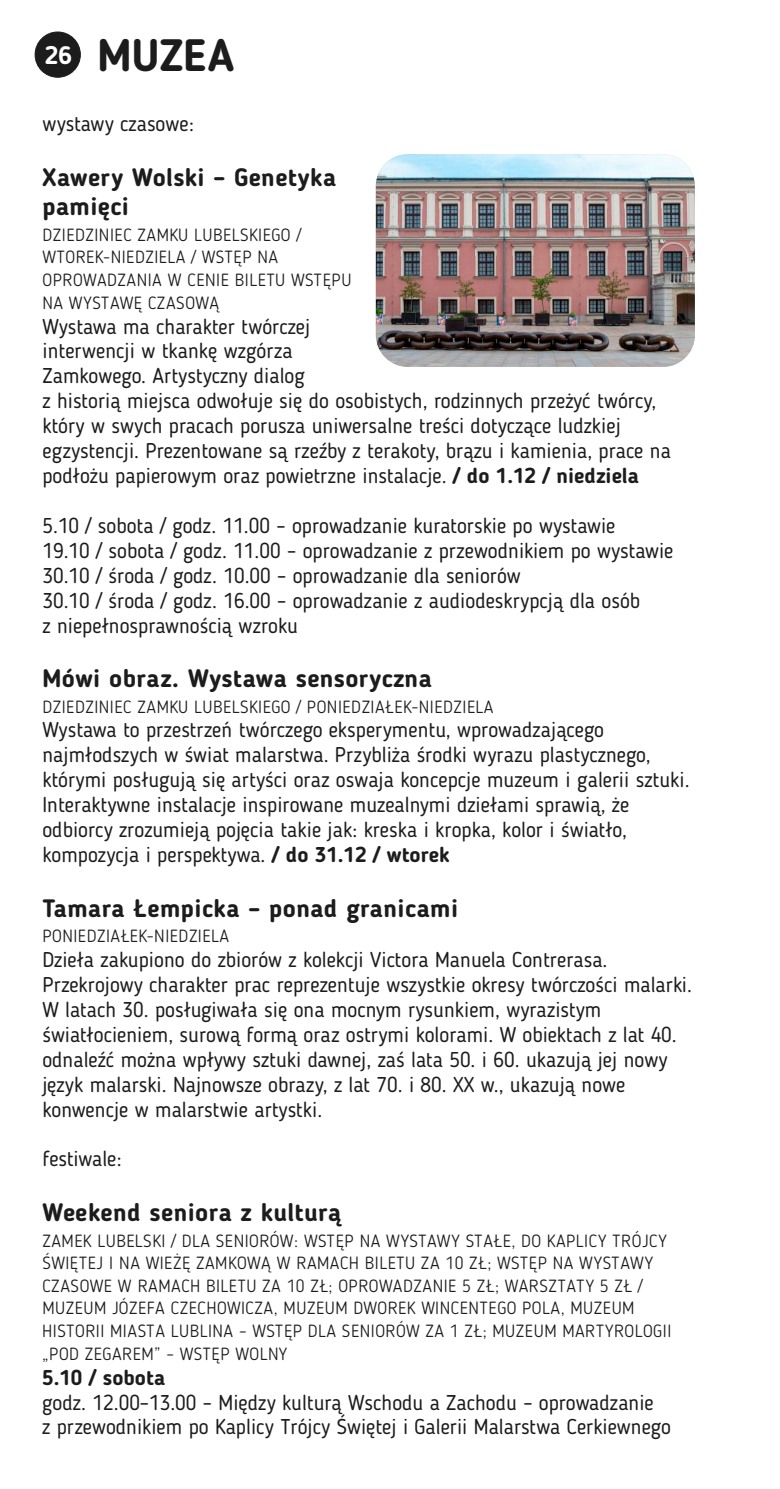
<style>
.page{position:relative;width:780px;height:1489px;background:#fff}
.page>*{position:absolute;margin:0;border:0;box-sizing:border-box;transform-origin:0 0}
.t1{font:700 45px "Blogger Sans";letter-spacing:.005em;color:#1c1c1c}
.t2{font:700 25px/29.5px "Blogger Sans";letter-spacing:.015em;color:#1c1c1c}
.t3{font:21.25px/25px "Blogger Sans";color:#1c1c1c}
.t4{font:700 21.25px "Blogger Sans";color:#1c1c1c}
.t5{font:300 17.5px/22.5px "Blogger Sans";letter-spacing:.03em;color:#1c1c1c}
.s1{font-weight:700}
</style>
<div class="page">
<div style="left:35px;top:32px;width:46px;height:45px;background:#1c1c1c;border:1px solid #1c1c1c;border-radius:50%"></div>
<img style="left:376px;top:154px;width:318px;height:213px;border-radius:32px">
<h1 class="t1" style="left:45px;top:37px;width:191px"><sup>26</sup> MUZEA</h1>
<p class="t3" style="left:43px;top:113px;width:153px">wystawy czasowe:</p>
<p class="t2" style="left:43px;top:164px;width:295px">Xawery Wolski – Genetyka pamięci</p>
<p class="t5" style="left:42px;top:225px;width:310px">DZIEDZINIEC ZAMKU LUBELSKIEGO /<br>WTOREK-NIEDZIELA / WSTĘP NA<br>OPROWADZANIA W CENIE BILETU WSTĘPU<br>NA WYSTAWĘ CZASOWĄ</p>
<p class="t3" style="left:42px;top:315px;width:630px">Wystawa ma charakter twórczej<br>interwencji w tkankę wzgórza<br>Zamkowego. Artystyczny dialog<br>z historią miejsca odwołuje się do osobistych, rodzinnych przeżyć twórcy, który w swych pracach porusza uniwersalne treści dotyczące ludzkiej egzystencji. Prezentowane są rzeźby z terakoty, brązu i kamienia, prace na podłożu papierowym oraz powietrzne instalacje. <span class="s1">/ do 1.12 / niedziela</span></p>
<p class="t3" style="left:42px;top:515px;width:632px">5.10 / sobota / godz. 11.00 – oprowadzanie kuratorskie po wystawie<br>19.10 / sobota / godz. 11.00 – oprowadzanie z przewodnikiem po wystawie 30.10 / środa / godz. 10.00 – oprowadzanie dla seniorów<br>30.10 / środa / godz. 16.00 – oprowadzanie z audiodeskrypcją dla osób<br>z niepełnosprawnością wzroku</p>
<p class="t2" style="left:42px;top:665px;width:391px">Mówi obraz. Wystawa sensoryczna</p>
<p class="t5" style="left:42px;top:696px;width:452px">DZIEDZINIEC ZAMKU LUBELSKIEGO / PONIEDZIAŁEK-NIEDZIELA</p>
<p class="t3" style="left:42px;top:719px;width:648px">Wystawa to przestrzeń twórczego eksperymentu, wprowadzającego najmłodszych w świat malarstwa. Przybliża środki wyrazu plastycznego, którymi posługują się artyści oraz oswaja koncepcje muzeum i galerii sztuki.<br>Interaktywne instalacje inspirowane muzealnymi dziełami sprawią, że odbiorcy zrozumieją pojęcia takie jak: kreska i kropka, kolor i światło, kompozycja i perspektywa. <span class="s1">/ do 31.12 / wtorek</span></p>
<p class="t2" style="left:42px;top:895px;width:417px">Tamara Łempicka – ponad granicami</p>
<p class="t5" style="left:42px;top:926px;width:188px">PONIEDZIAŁEK-NIEDZIELA</p>
<p class="t3" style="left:42px;top:949px;width:651px">Dzieła zakupiono do zbiorów z kolekcji Victora Manuela Contrerasa.<br>Przekrojowy charakter prac reprezentuje wszystkie okresy twórczości malarki.<br>W latach 30. posługiwała się ona mocnym rysunkiem, wyrazistym światłocieniem, surową formą oraz ostrymi kolorami. W obiektach z lat 40. odnaleźć można wpływy sztuki dawnej, zaś lata 50. i 60. ukazują jej nowy język malarski. Najnowsze obrazy, z lat 70. i 80. XX w., ukazują nowe konwencje w malarstwie artystki.</p>
<p class="t3" style="left:42px;top:1148px;width:81px">festiwale:</p>
<p class="t2" style="left:42px;top:1199px;width:300px">Weekend seniora z kulturą</p>
<p class="t5" style="left:42px;top:1230px;width:630px">ZAMEK LUBELSKI / DLA SENIORÓW: WSTĘP NA WYSTAWY STAŁE, DO KAPLICY TRÓJCY ŚWIĘTEJ I NA WIEŻĘ ZAMKOWĄ W RAMACH BILETU ZA 10 ZŁ; WSTĘP NA WYSTAWY CZASOWE W RAMACH BILETU ZA 10 ZŁ; OPROWADZANIE 5 ZŁ; WARSZTATY 5 ZŁ / MUZEUM JÓZEFA CZECHOWICZA, MUZEUM DWOREK WINCENTEGO POLA, MUZEUM HISTORII MIASTA LUBLINA – WSTĘP DLA SENIORÓW ZA 1 ZŁ; MUZEUM MARTYROLOGII „POD ZEGAREM” – WSTĘP WOLNY</p>
<p class="t4" style="left:42px;top:1368px;width:124px">5.10 / sobota</p>
<p class="t3" style="left:42px;top:1391px;width:630px">godz. 12.00–13.00 – Między kulturą Wschodu a Zachodu – oprowadzanie<br>z przewodnikiem po Kaplicy Trójcy Świętej i Galerii Malarstwa Cerkiewnego</p>
</div>
